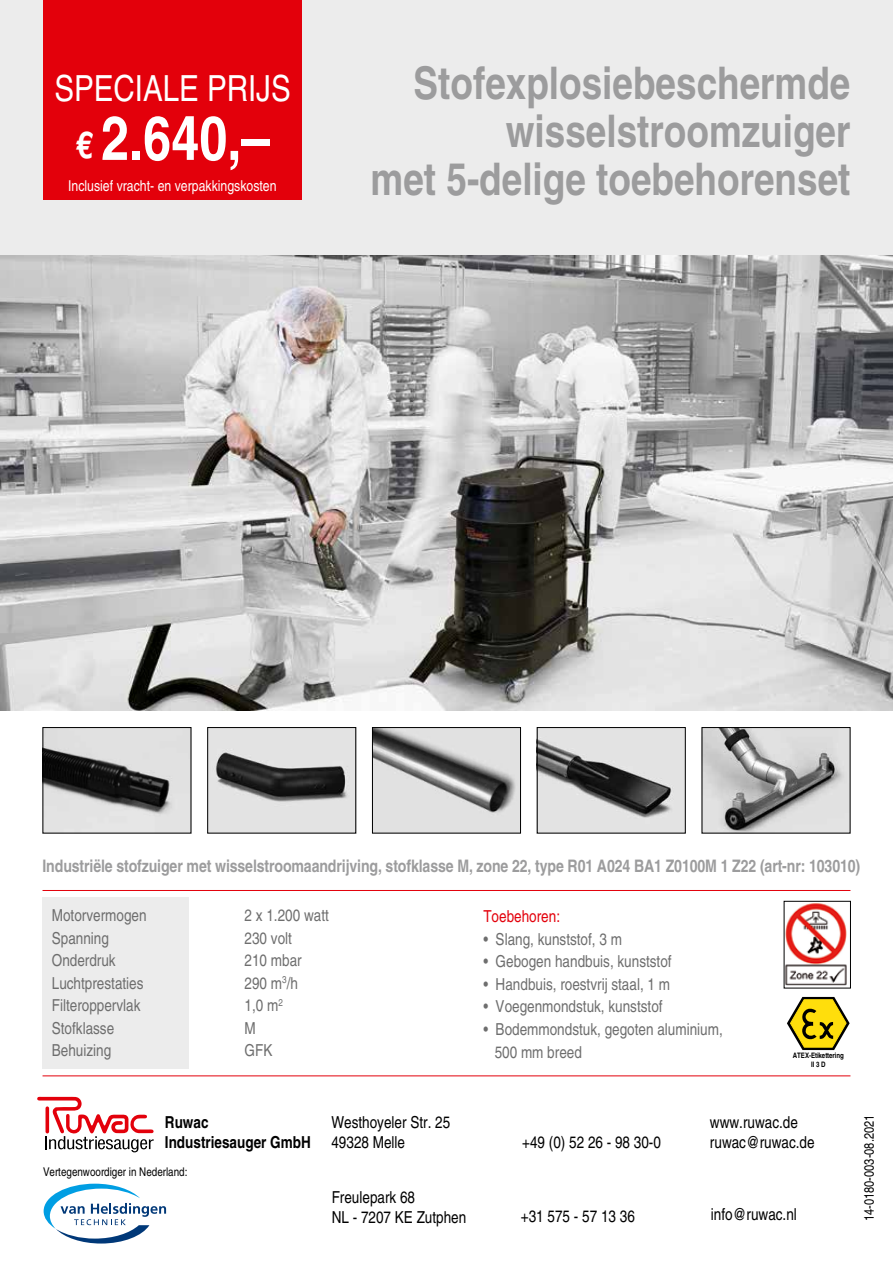
<style>
.page{position:relative;width:893px;height:1263px;background:#fff}
.page>*{position:absolute;margin:0;border:0;box-sizing:border-box;transform-origin:0 0}
.t1{font:700 condensed 61.5px "Helvetica";color:#fff}
.t2{font:700 condensed 45px/48px "Helvetica";color:#9c9c9d;text-align:right}
.t3{font:condensed 36px "Helvetica";color:#fff}
.t4{font:700 condensed 17.25px "Helvetica";letter-spacing:-.01em;color:#9c9c9d}
.t5{font:condensed 16.5px/22.5px "Helvetica";color:#6e6e6e}
.t6{font:condensed 16.5px/19.8px "Helvetica";color:#000}
.t7{font:700 condensed 16.5px/19.8px "Helvetica";color:#000}
.t8{font:condensed 16.5px "Helvetica";color:#e3000b}
.t9{font:condensed 15px "Helvetica";color:#fff}
.t10{font:condensed 13.5px "Helvetica";color:#000}
.t11{font:condensed 12px "Helvetica";color:#000}
.t12{font:700 condensed 7.5px/9px "Helvetica";letter-spacing:-.01em;color:#000;text-align:center}
.s1{font-size:37.5px}
</style>
<div class="page">
<div style="left:0;top:0;width:893px;height:710px;background:#ececec"></div>
<img style="left:0;top:255px;width:893px;height:455px">
<div style="left:43px;top:897px;width:146px;height:171px;background:#ececec"></div>
<hr style="left:43px;top:1075px;width:807px;height:1px;background:#e3000b">
<hr style="left:43px;top:890px;width:807px;height:1px;background:#e3000b">
<img style="left:786px;top:903px;width:61px;height:82px">
<div style="left:784px;top:901px;width:67px;height:87px;border:1px solid #000"></div>
<img style="left:45px;top:729px;width:144px;height:102px">
<div style="left:43px;top:727px;width:148px;height:106px;border:1px solid #000"></div>
<img style="left:209px;top:729px;width:145px;height:102px">
<div style="left:207px;top:727px;width:149px;height:106px;border:1px solid #000"></div>
<img style="left:374px;top:729px;width:145px;height:102px">
<div style="left:372px;top:727px;width:149px;height:106px;border:1px solid #000"></div>
<img style="left:539px;top:729px;width:145px;height:102px">
<div style="left:537px;top:727px;width:149px;height:106px;border:1px solid #000"></div>
<img style="left:704px;top:729px;width:144px;height:102px">
<div style="left:702px;top:727px;width:148px;height:106px;border:1px solid #000"></div>
<svg style="left:787px;top:997px;width:63px;height:53px"></svg>
<div style="left:43px;top:0;width:259px;height:200px;background:#e3000b"></div>
<svg style="left:37px;top:1097px;width:117px;height:55px"></svg>
<svg style="left:44px;top:1184px;width:122px;height:59px"></svg>
<h3 class="t3" style="left:54px;top:68px;width:238px">SPECIALE PRIJS</h3>
<h1 class="t1" style="left:76px;top:101px;width:195px"><span class="s1">€</span> 2.640,–</h1>
<p class="t9" style="left:68px;top:177px;width:210px">Inclusief vracht- en verpakkingskosten</p>
<h2 class="t2" style="left:371px;top:59px;width:481px">Stofexplosiebeschermde wisselstroomzuiger<br>met 5-delige toebehorenset</h2>
<p class="t4" style="left:43px;top:856px;width:819px">Industriële stofzuiger met wisselstroomaandrijving, stofklasse M, zone 22, type R01 A024 BA1 Z0100M 1 Z22 (art-nr: 103010)</p>
<p class="t5" style="left:52px;top:904px;width:96px">Motorvermogen</p>
<p class="t5" style="left:245px;top:904px;width:86px">2 x 1.200 watt</p>
<p class="t5" style="left:52px;top:927px;width:59px">Spanning</p>
<p class="t5" style="left:245px;top:927px;width:49px">230 volt</p>
<p class="t5" style="left:52px;top:949px;width:65px">Onderdruk</p>
<p class="t5" style="left:245px;top:949px;width:59px">210 mbar</p>
<p class="t5" style="left:52px;top:972px;width:93px">Luchtprestaties</p>
<p class="t5" style="left:245px;top:972px;width:55px">290 m<sup>3</sup>/h</p>
<p class="t5" style="left:52px;top:994px;width:90px">Filteroppervlak</p>
<p class="t5" style="left:245px;top:994px;width:40px">1,0 m<sup>2</sup></p>
<p class="t5" style="left:52px;top:1017px;width:64px">Stofklasse</p>
<p class="t5" style="left:245px;top:1017px;width:13px">M</p>
<p class="t5" style="left:52px;top:1039px;width:61px">Behuizing</p>
<p class="t5" style="left:245px;top:1039px;width:29px">GFK</p>
<p class="t8" style="left:483px;top:907px;width:78px">Toebehoren:</p>
<p class="t5" style="left:483px;top:928px;width:140px">• Slang, kunststof, 3 m</p>
<p class="t5" style="left:483px;top:950px;width:190px">• Gebogen handbuis, kunststof</p>
<p class="t5" style="left:483px;top:973px;width:188px">• Handbuis, roestvrij staal, 1 m</p>
<p class="t5" style="left:483px;top:995px;width:181px">• Voegenmondstuk, kunststof</p>
<p class="t5" style="left:495px;top:1018px;width:230px;text-indent:-11px">• Bodemmondstuk, gegoten aluminium,<br>500 mm breed</p>
<p class="t12" style="left:793px;top:1051px;width:53px">ATEX-Etikettering<br>II 3 D</p>
<p class="t7" style="left:165px;top:1112px;width:147px">Ruwac<br>Industriesauger GmbH</p>
<p class="t11" style="left:43px;top:1165px;width:146px">Vertegenwoordiger in Nederland:</p>
<p class="t6" style="left:331px;top:1112px;width:120px">Westhoyeler Str. 25<br>49328 Melle</p>
<p class="t6" style="left:710px;top:1112px;width:106px">www.ruwac.de ruwac@ruwac.de</p>
<p class="t6" style="left:522px;top:1132px;width:140px">+49 (0) 52 26 - 98 30-0</p>
<p class="t6" style="left:332px;top:1187px;width:136px">Freulepark 68<br>NL - 7207 KE Zutphen</p>
<p class="t6" style="left:521px;top:1206px;width:115px">+31 575 - 57 13 36</p>
<p class="t6" style="left:711px;top:1204px;width:87px">info@ruwac.nl</p>
<p class="t10" style="left:861px;top:1221px;width:108px;rotate:-90deg">14-0180-003-08.2021</p>
</div>
